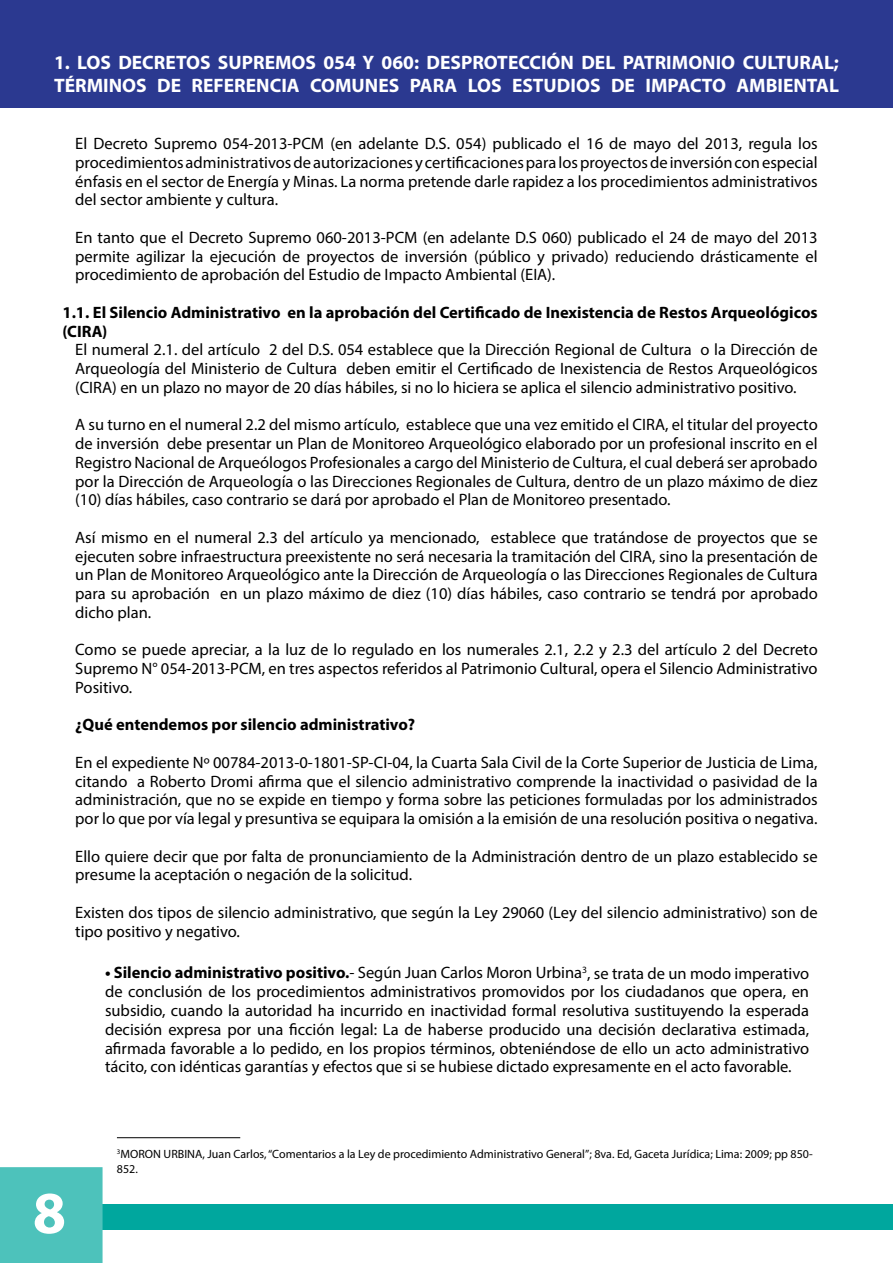
<style>
.page{position:relative;width:893px;height:1263px;background:#fff}
.page>*{position:absolute;margin:0;border:0;box-sizing:border-box;transform-origin:0 0}
.t1{font:700 60px "Myriad Pro";color:#fff}
.t2{font:700 19.5px/23.4px "Myriad Pro";color:#fff}
.t3{font:16.5px/18.8px "Myriad Pro";color:#000;text-align:justify}
.t4{font:700 16.5px/18.8px "Myriad Pro";color:#000}
.t5{font:12px/15px "Myriad Pro";color:#000}
.s1{font-weight:700}
</style>
<div class="page">
<div style="left:103px;top:1204px;width:790px;height:26px;background:#00a79e"></div>
<div style="left:0;top:1167px;width:103px;height:96px;background:#4dc2bb"></div>
<div style="left:0;top:0;width:893px;height:107px;background:#2b3990"></div>
<hr style="left:117px;top:1137px;width:123px;height:1px;background:#000">
<p class="t2" style="left:54px;top:50px;width:786px">1. LOS DECRETOS SUPREMOS 054 Y 060: DESPROTECCIÓN DEL PATRIMONIO CULTURAL;<br>TÉRMINOS DE REFERENCIA COMUNES PARA LOS ESTUDIOS DE IMPACTO AMBIENTAL</p>
<p class="t3" style="left:75px;top:134px;width:744px">El Decreto Supremo 054-2013-PCM (en adelante D.S. 054) publicado el 16 de mayo del 2013, regula los procedimientos administrativos de autorizaciones y certificaciones para los proyectos de inversión con especial énfasis en el sector de Energía y Minas. La norma pretende darle rapidez a los procedimientos administrativos del sector ambiente y cultura.</p>
<p class="t3" style="left:75px;top:228px;width:744px">En tanto que el Decreto Supremo 060-2013-PCM (en adelante D.S 060) publicado el 24 de mayo del 2013 permite agilizar la ejecución de proyectos de inversión (público y privado) reduciendo drásticamente el procedimiento de aprobación del Estudio de Impacto Ambiental (EIA).</p>
<p class="t4" style="left:63px;top:302px;width:757px">1.1. El Silencio Administrativo en la aprobación del Certificado de Inexistencia de Restos Arqueológicos (CIRA)</p>
<p class="t3" style="left:75px;top:340px;width:744px">El numeral 2.1. del artículo 2 del D.S. 054 establece que la Dirección Regional de Cultura o la Dirección de Arqueología del Ministerio de Cultura deben emitir el Certificado de Inexistencia de Restos Arqueológicos (CIRA) en un plazo no mayor de 20 días hábiles, si no lo hiciera se aplica el silencio administrativo positivo.</p>
<p class="t3" style="left:75px;top:415px;width:744px">A su turno en el numeral 2.2 del mismo artículo, establece que una vez emitido el CIRA, el titular del proyecto de inversión debe presentar un Plan de Monitoreo Arqueológico elaborado por un profesional inscrito en el Registro Nacional de Arqueólogos Profesionales a cargo del Ministerio de Cultura, el cual deberá ser aprobado por la Dirección de Arqueología o las Direcciones Regionales de Cultura, dentro de un plazo máximo de diez (10) días hábiles, caso contrario se dará por aprobado el Plan de Monitoreo presentado.</p>
<p class="t3" style="left:75px;top:528px;width:744px">Así mismo en el numeral 2.3 del artículo ya mencionado, establece que tratándose de proyectos que se ejecuten sobre infraestructura preexistente no será necesaria la tramitación del CIRA, sino la presentación de un Plan de Monitoreo Arqueológico ante la Dirección de Arqueología o las Direcciones Regionales de Cultura para su aprobación en un plazo máximo de diez (10) días hábiles, caso contrario se tendrá por aprobado dicho plan.</p>
<p class="t3" style="left:75px;top:640px;width:744px">Como se puede apreciar, a la luz de lo regulado en los numerales 2.1, 2.2 y 2.3 del artículo 2 del Decreto Supremo N° 054-2013-PCM, en tres aspectos referidos al Patrimonio Cultural, opera el Silencio Administrativo Positivo.</p>
<p class="t4" style="left:75px;top:715px;width:342px">¿Qué entendemos por silencio administrativo?</p>
<p class="t3" style="left:75px;top:753px;width:744px">En el expediente Nº 00784-2013-0-1801-SP-CI-04, la Cuarta Sala Civil de la Corte Superior de Justicia de Lima, citando a Roberto Dromi afirma que el silencio administrativo comprende la inactividad o pasividad de la administración, que no se expide en tiempo y forma sobre las peticiones formuladas por los administrados por lo que por vía legal y presuntiva se equipara la omisión a la emisión de una resolución positiva o negativa.</p>
<p class="t3" style="left:75px;top:846px;width:744px">Ello quiere decir que por falta de pronunciamiento de la Administración dentro de un plazo establecido se presume la aceptación o negación de la solicitud.</p>
<p class="t3" style="left:75px;top:903px;width:744px">Existen dos tipos de silencio administrativo, que según la Ley 29060 (Ley del silencio administrativo) son de tipo positivo y negativo.</p>
<p class="t3" style="left:105px;top:963px;width:706px"><span class="s1">• Silencio administrativo positivo.</span>- Según Juan Carlos Moron Urbina<sup>3</sup>, se trata de un modo imperativo de conclusión de los procedimientos administrativos promovidos por los ciudadanos que opera, en subsidio, cuando la autoridad ha incurrido en inactividad formal resolutiva sustituyendo la esperada decisión expresa por una ficción legal: La de haberse producido una decisión declarativa estimada, afirmada favorable a lo pedido, en los propios términos, obteniéndose de ello un acto administrativo tácito, con idénticas garantías y efectos que si se hubiese dictado expresamente en el acto favorable.</p>
<h1 class="t1" style="left:33px;top:1174px;width:35px">8</h1>
<p class="t5" style="left:117px;top:1146px;width:697px"><sup>3</sup>MORON URBINA, Juan Carlos, “Comentarios a la Ley de procedimiento Administrativo General”; 8va. Ed, Gaceta Jurídica; Lima: 2009; pp 850-<br>852.</p>
</div>
